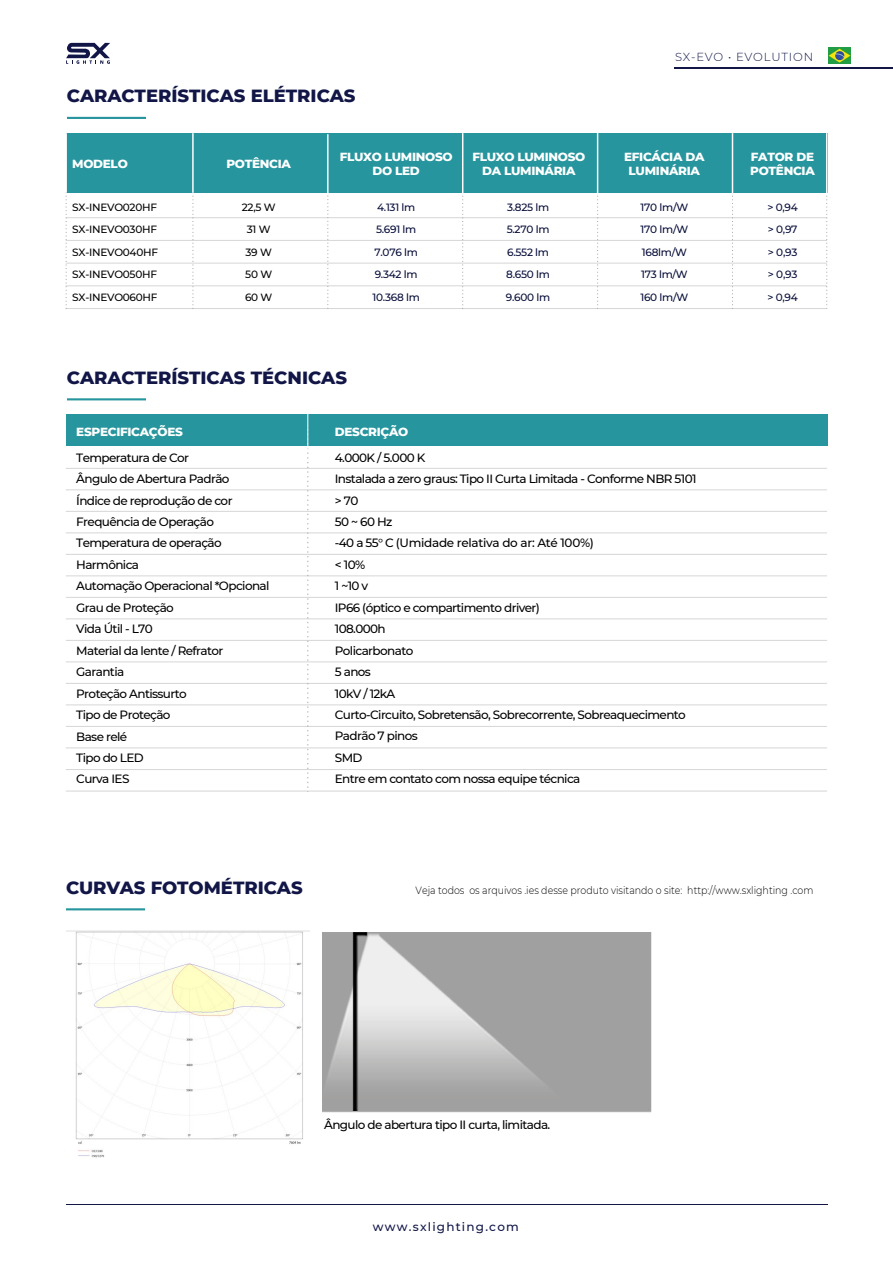
<style>
.page{position:relative;width:893px;height:1263px;background:#fff}
.page>*{position:absolute;margin:0;border:0;box-sizing:border-box;transform-origin:0 0}
.t1{font:800 18px "Montserrat";color:#111647}
.t2{font:500 12px/21.5px "Montserrat";letter-spacing:-.05em;color:#000}
.t3{font:800 12px/14.4px "Montserrat";letter-spacing:-.025em;color:#fff;text-align:center}
.t4{font:500 12px "Montserrat";letter-spacing:.1em;color:#111647}
.t5{font:300 11.7px "Montserrat";letter-spacing:.065em;color:#111647}
.t6{font:500 10.5px/22.5px "Montserrat";letter-spacing:-.025em;color:#060c38;text-align:justify}
.t7{font:500 10.5px/22.5px "Montserrat";letter-spacing:-.025em;color:#000;text-align:justify}
.t8{font:300 10.5px "Montserrat";color:#000;scale:.9 1}
</style>
<div class="page">
<hr style="left:66px;top:908px;width:79px;height:2px;background:#26959d">
<hr style="left:66px;top:468px;width:761px;height:1px;background:#d6d6d6">
<hr style="left:66px;top:490px;width:761px;height:1px;background:#d6d6d6">
<hr style="left:66px;top:511px;width:761px;height:1px;background:#d6d6d6">
<hr style="left:66px;top:533px;width:761px;height:1px;background:#d6d6d6">
<hr style="left:66px;top:554px;width:761px;height:1px;background:#d6d6d6">
<hr style="left:66px;top:576px;width:761px;height:1px;background:#d6d6d6">
<hr style="left:66px;top:597px;width:761px;height:1px;background:#d6d6d6">
<hr style="left:66px;top:619px;width:761px;height:1px;background:#d6d6d6">
<hr style="left:66px;top:640px;width:761px;height:1px;background:#d6d6d6">
<hr style="left:66px;top:662px;width:761px;height:1px;background:#d6d6d6">
<hr style="left:66px;top:683px;width:761px;height:1px;background:#d6d6d6">
<hr style="left:66px;top:705px;width:761px;height:1px;background:#d6d6d6">
<hr style="left:66px;top:726px;width:761px;height:1px;background:#d6d6d6">
<hr style="left:66px;top:748px;width:761px;height:1px;background:#d6d6d6">
<hr style="left:66px;top:769px;width:761px;height:1px;background:#d6d6d6">
<hr style="left:66px;top:791px;width:761px;height:1px;background:#d6d6d6">
<hr style="left:67px;top:117px;width:79px;height:2px;background:#26959d">
<hr style="left:67px;top:398px;width:79px;height:2px;background:#26959d">
<div style="left:66px;top:414px;width:761px;height:32px;background:#26959d"></div>
<div style="left:66px;top:133px;width:761px;height:41px;background:#26959d"></div>
<div style="left:66px;top:170px;width:761px;height:23px;background:#26959d"></div>
<hr style="left:66px;top:217px;width:761px;height:1px;background:#d6d6d6">
<hr style="left:66px;top:240px;width:761px;height:1px;background:#d6d6d6">
<hr style="left:66px;top:263px;width:761px;height:1px;background:#d6d6d6">
<hr style="left:66px;top:286px;width:761px;height:1px;background:#d6d6d6">
<hr style="left:66px;top:308px;width:760px;height:1px;background:#d6d6d6">
<svg style="left:826px;top:195px;width:1px;height:114px"></svg>
<hr style="left:826px;top:133px;width:1px;height:61px;background:#fff">
<svg style="left:732px;top:195px;width:1px;height:114px"></svg>
<hr style="left:732px;top:133px;width:1px;height:61px;background:#fff">
<svg style="left:597px;top:195px;width:1px;height:114px"></svg>
<hr style="left:597px;top:133px;width:1px;height:60px;background:#fff">
<svg style="left:193px;top:195px;width:1px;height:114px"></svg>
<hr style="left:192px;top:133px;width:2px;height:60px;background:#fff">
<svg style="left:66px;top:195px;width:1px;height:114px"></svg>
<hr style="left:65px;top:133px;width:2px;height:60px;background:#fff">
<svg style="left:307px;top:452px;width:1px;height:339px"></svg>
<hr style="left:307px;top:414px;width:1px;height:35px;background:#fff">
<svg style="left:66px;top:43px;width:44px;height:21px"></svg>
<img style="left:828px;top:47px;width:23px;height:17px">
<hr style="left:66px;top:1204px;width:761px;height:1px;background:#111647">
<svg style="left:462px;top:195px;width:1px;height:114px"></svg>
<hr style="left:462px;top:133px;width:1px;height:61px;background:#fff">
<svg style="left:327px;top:195px;width:1px;height:114px"></svg>
<hr style="left:327px;top:134px;width:2px;height:60px;background:#fff">
<img style="left:323px;top:932px;width:329px;height:181px">
<hr style="left:674px;top:67px;width:219px;height:1px;background:#111647">
<img style="left:66px;top:931px;width:244px;height:227px">
<h1 class="t1" style="left:67px;top:83px;width:290px">CARACTERÍSTICAS ELÉTRICAS</h1>
<p class="t5" style="left:675px;top:49px;width:140px">SX-EVO • EVOLUTION</p>
<p class="t3" style="left:624px;top:149px;width:82px">EFICÁCIA DA<br>LUMINÁRIA</p>
<p class="t3" style="left:340px;top:148px;width:115px">FLUXO LUMINOSO<br>DO LED</p>
<p class="t3" style="left:472px;top:148px;width:115px">FLUXO LUMINOSO<br>DA LUMINÁRIA</p>
<p class="t3" style="left:750px;top:149px;width:66px;text-align:left">FATOR DE<br>POTÊNCIA</p>
<p class="t3" style="left:72px;top:156px;width:57px">MODELO</p>
<p class="t3" style="left:226px;top:156px;width:66px">POTÊNCIA</p>
<p class="t7" style="left:72px;top:195px;width:87px">SX-INEVO020HF SX-INEVO030HF SX-INEVO040HF SX-INEVO050HF SX-INEVO060HF</p>
<p class="t6" style="left:767px;top:195px;width:32px">&gt; 0,94 &gt; 0,97 &gt; 0,93 &gt; 0,93 &gt; 0,94</p>
<p class="t7" style="left:242px;top:195px;width:35px;text-align:center">22,5 W<br>31 W<br>39 W<br>50 W<br>60 W</p>
<p class="t6" style="left:373px;top:195px;width:49px;text-align:center">4.131 lm<br>5.691 lm<br>7.076 lm<br>9.342 lm<br>10.368 lm</p>
<p class="t6" style="left:506px;top:195px;width:46px">3.825 lm 5.270 lm 6.552 lm 8.650 lm 9.600 lm</p>
<p class="t6" style="left:640px;top:195px;width:49px;text-align:left">170 lm/W<br>170 lm/W<br>168lm/W<br>173 lm/W<br>160 lm/W</p>
<h1 class="t1" style="left:67px;top:364px;width:281px">CARACTERÍSTICAS TÉCNICAS</h1>
<p class="t3" style="left:76px;top:423px;width:108px">ESPECIFICAÇÕES</p>
<p class="t3" style="left:335px;top:423px;width:75px">DESCRIÇÃO</p>
<p class="t2" style="left:76px;top:446px;width:195px">Temperatura de Cor<br>Ângulo de Abertura Padrão<br>Índice de reprodução de cor<br>Frequência de Operação<br>Temperatura de operação<br>Harmônica<br>Automação Operacional *Opcional<br>Grau de Proteção<br>Vida Útil - L70<br>Material da lente / Refrator<br>Garantia<br>Proteção Antissurto<br>Tipo de Proteção<br>Base relé<br>Tipo do LED<br>Curva IES</p>
<p class="t2" style="left:335px;top:446px;width:363px">4.000K / 5.000 K<br>Instalada a zero graus: Tipo II Curta Limitada - Conforme NBR 5101 &gt; 70<br>50 ~ 60 Hz<br>-40 a 55° C (Umidade relativa do ar: Até 100%)<br>&lt; 10%<br>1 ~10 v<br>IP66 (óptico e compartimento driver)<br>108.000h<br>Policarbonato<br>5 anos<br>10kV / 12kA<br>Curto-Circuito, Sobretensão, Sobrecorrente, Sobreaquecimento<br>Padrão 7 pinos<br>SMD<br>Entre em contato com nossa equipe técnica</p>
<h1 class="t1" style="left:66px;top:874px;width:238px">CURVAS FOTOMÉTRICAS</h1>
<p class="t8" style="left:416px;top:883px;width:444px">Veja todos os arquivos .ies desse produto visitando o site: http://www.sxlighting .com</p>
<p class="t2" style="left:324px;top:1113px;width:228px">Ângulo de abertura tipo II curta, limitada.</p>
<p class="t4" style="left:373px;top:1219px;width:147px">www.sxlighting.com</p>
</div>
